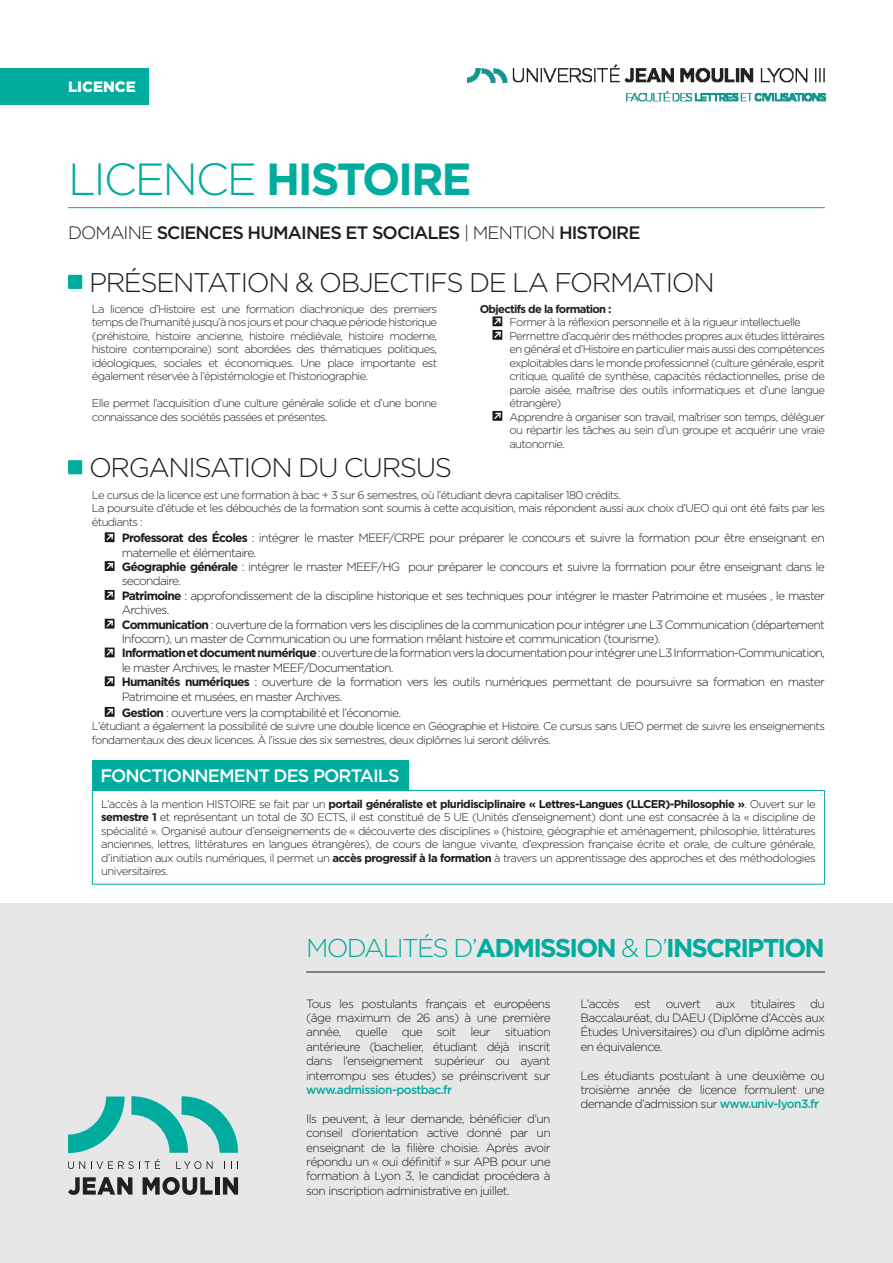
<style>
.page{position:relative;width:893px;height:1263px;background:#fff}
.page>*{position:absolute;margin:0;border:0;box-sizing:border-box;transform-origin:0 0}
.TITRE{font:700 45px "Gotham";letter-spacing:-.05em;color:#00ac9d}
.Rubrique{font:300 27px "Gotham";letter-spacing:-.05em;color:#1d1d1d}
.Rubrique2{font:700 25.8px "Gotham";letter-spacing:-.07em;color:#00ac9d}
.Sous-Titre{font:500 18px "Gotham";letter-spacing:-.05em;color:#1d1d1d}
.Sous-Titre-2{font:500 18px "Gotham";letter-spacing:-.05em;color:#fff}
.t1{font:900 15px "Gotham";color:#fff}
.Liste{font:300 12px/14.4px "Gotham";letter-spacing:-.06em;color:#1d1d1d}
.Texte{font:300 12px/14.4px "Gotham";letter-spacing:-.05em;color:#1d1d1d;text-align:justify}
.Texte-2{font:300 11.25px/13.5px "Gotham";letter-spacing:-.06em;color:#1d1d1d}
.Liste-2{font:300 11.25px/13.5px "Gotham";letter-spacing:-.06em;color:#231f20;text-align:justify}
.Texte-3{font:300 11.25px/13.5px "Gotham";letter-spacing:-.06em;color:#231f20;text-align:justify}
.Texte-4{font:700 11.25px "Gotham";letter-spacing:-.06em;color:#231f20}
.s1{font-weight:300}
.s2{font-weight:700}
.s3{font-weight:500;color:#00ac9d}
</style>
<div class="page">
<div style="left:0;top:904px;width:893px;height:359px;background:#e8e7e8"></div>
<hr style="left:68px;top:207px;width:757px;height:1px;background:#00ac9d">
<div style="left:68px;top:275px;width:14px;height:14px;background:#00ac9d"></div>
<div style="left:68px;top:460px;width:14px;height:14px;background:#00ac9d"></div>
<div style="left:492px;top:316px;width:10px;height:10px;background:#888"></div>
<svg style="left:492px;top:330px;width:10px;height:10px"></svg>
<svg style="left:493px;top:317px;width:9px;height:22px"></svg>
<svg style="left:492px;top:411px;width:10px;height:10px"></svg>
<svg style="left:493px;top:411px;width:9px;height:9px"></svg>
<svg style="left:105px;top:532px;width:10px;height:10px"></svg>
<svg style="left:105px;top:533px;width:9px;height:9px"></svg>
<svg style="left:105px;top:561px;width:10px;height:10px"></svg>
<svg style="left:105px;top:562px;width:9px;height:8px"></svg>
<svg style="left:105px;top:590px;width:10px;height:10px"></svg>
<svg style="left:105px;top:590px;width:9px;height:9px"></svg>
<div style="left:105px;top:619px;width:10px;height:10px;background:#7d7d7d"></div>
<svg style="left:105px;top:619px;width:9px;height:9px"></svg>
<svg style="left:105px;top:647px;width:10px;height:10px"></svg>
<svg style="left:105px;top:648px;width:9px;height:9px"></svg>
<svg style="left:105px;top:676px;width:10px;height:10px"></svg>
<svg style="left:105px;top:677px;width:9px;height:9px"></svg>
<svg style="left:105px;top:707px;width:10px;height:10px"></svg>
<svg style="left:105px;top:707px;width:9px;height:9px"></svg>
<hr style="left:306px;top:972px;width:519px;height:1px;background:#1d1d1d">
<svg style="left:68px;top:1096px;width:57px;height:57px"></svg>
<svg style="left:131px;top:1096px;width:107px;height:57px"></svg>
<svg style="left:68px;top:1161px;width:17px;height:8px"></svg>
<svg style="left:91px;top:1159px;width:69px;height:10px"></svg>
<svg style="left:176px;top:1161px;width:37px;height:8px"></svg>
<svg style="left:231px;top:1161px;width:7px;height:8px"></svg>
<svg style="left:68px;top:1177px;width:64px;height:18px"></svg>
<svg style="left:143px;top:1177px;width:70px;height:18px"></svg>
<div style="left:215px;top:1177px;width:5px;height:17px;background:#231f20"></div>
<svg style="left:223px;top:1177px;width:15px;height:17px"></svg>
<div style="left:0;top:68px;width:149px;height:36px;background:#00ac9d"></div>
<div style="left:92px;top:761px;width:316px;height:30px;background:#00ac9d"></div>
<div style="left:92px;top:790px;width:733px;height:94px;border:1px solid #00ac9d"></div>
<img style="left:468px;top:64px;width:359px;height:38px">
<p class="t1" style="left:68px;top:78px;width:69px">LICENCE</p>
<p class="TITRE" style="left:68px;top:153px;width:405px"><span class="s1">LICENCE</span> HISTOIRE</p>
<p class="Sous-Titre" style="left:68px;top:222px;width:574px"><span class="s1">DOMAINE</span> SCIENCES HUMAINES ET SOCIALES <span class="s1">| MENTION</span> HISTOIRE</p>
<p class="Rubrique" style="left:89px;top:268px;width:627px">PRÉSENTATION &amp; OBJECTIFS DE LA FORMATION</p>
<p class="Texte-3" style="left:92px;top:302px;width:347px">La licence d’Histoire est une formation diachronique des premiers temps de l’humanité jusqu’à nos jours et pour chaque période historique (préhistoire, histoire ancienne, histoire médiévale, histoire moderne, histoire contemporaine) sont abordées des thématiques politiques, idéologiques, sociales et économiques. Une place importante est également réservée à l’épistémologie et l’historiographie.</p>
<p class="Texte-3" style="left:92px;top:396px;width:347px">Elle permet l’acquisition d’une culture générale solide et d’une bonne connaissance des sociétés passées et présentes.</p>
<p class="Rubrique" style="left:89px;top:453px;width:365px">ORGANISATION DU CURSUS</p>
<p class="Texte-4" style="left:480px;top:302px;width:133px">Objectifs de la formation :</p>
<p class="Liste-2" style="left:509px;top:315px;width:293px">Former à la réflexion personnelle et à la rigueur intellectuelle</p>
<p class="Liste-2" style="left:509px;top:329px;width:317px">Permettre d’acquérir des méthodes propres aux études littéraires en général et d’Histoire en particulier mais aussi des compétences exploitables dans le monde professionnel (culture générale, esprit critique, qualité de synthèse, capacités rédactionnelles, prise de parole aisée, maîtrise des outils informatiques et d’une langue étrangère)</p>
<p class="Liste-2" style="left:509px;top:410px;width:317px">Apprendre à organiser son travail, maîtriser son temps, déléguer ou répartir les tâches au sein d’un groupe et acquérir une vraie autonomie.</p>
<p class="Texte-2" style="left:92px;top:488px;width:531px">Le cursus de la licence est une formation à bac + 3 sur 6 semestres, où l’étudiant devra capitaliser 180 crédits.</p>
<p class="Texte-2" style="left:92px;top:502px;width:735px">La poursuite d’étude et les débouchés de la formation sont soumis à cette acquisition, mais répondent aussi aux choix d’UEO qui ont été faits par les étudiants :</p>
<p class="Liste" style="left:122px;top:531px;width:705px"><span class="s2">Professorat des Écoles</span> : intégrer le master MEEF/CRPE pour préparer le concours et suivre la formation pour être enseignant en maternelle et élémentaire.</p>
<p class="Liste" style="left:122px;top:559px;width:705px"><span class="s2">Géographie générale</span> : intégrer le master MEEF/HG pour préparer le concours et suivre la formation pour être enseignant dans le secondaire.</p>
<p class="Liste" style="left:122px;top:588px;width:705px"><span class="s2">Patrimoine</span> : approfondissement de la discipline historique et ses techniques pour intégrer le master Patrimoine et musées , le master<br>Archives.</p>
<p class="Liste" style="left:122px;top:617px;width:705px"><span class="s2">Communication</span> : ouverture de la formation vers les disciplines de la communication pour intégrer une L3 Communication (département<br>Infocom), un master de Communication ou une formation mêlant histoire et communication (tourisme).</p>
<p class="Liste" style="left:122px;top:646px;width:705px"><span class="s2">Information et document numérique</span> : ouverture de la formation vers la documentation pour intégrer une L3 Information-Communication, le master Archives, le master MEEF/Documentation.</p>
<p class="Liste" style="left:122px;top:675px;width:705px"><span class="s2">Humanités numériques</span> : ouverture de la formation vers les outils numériques permettant de poursuivre sa formation en master<br>Patrimoine et musées, en master Archives.</p>
<p class="Liste" style="left:122px;top:705px;width:281px"><span class="s2">Gestion</span> : ouverture vers la comptabilité et l’économie.</p>
<p class="Texte-2" style="left:92px;top:719px;width:734px">L’étudiant a également la possibilité de suivre une double licence en Géographie et Histoire. Ce cursus sans UEO permet de suivre les enseignements fondamentaux des deux licences. À l’issue des six semestres, deux diplômes lui seront délivrés.</p>
<p class="Sous-Titre-2" style="left:100px;top:766px;width:301px">FONCTIONNEMENT DES PORTAILS</p>
<p class="Texte-2" style="left:101px;top:797px;width:716px;text-align:justify">L’accès à la mention HISTOIRE se fait par un <span class="s2">portail généraliste et pluridisciplinaire « Lettres-Langues (LLCER)-Philosophie »</span>. Ouvert sur le <span class="s2">semestre 1</span> et représentant un total de 30 ECTS, il est constitué de 5 UE (Unités d’enseignement) dont une est consacrée à la « discipline de spécialité ». Organisé autour d’enseignements de « découverte des disciplines » (histoire, géographie et aménagement, philosophie, littératures anciennes, lettres, littératures en langues étrangères), de cours de langue vivante, d’expression française écrite et orale, de culture générale, d’initiation aux outils numériques, il permet un <span class="s2">accès progressif à la formation</span> à travers un apprentissage des approches et des méthodologies universitaires.</p>
<p class="Rubrique2" style="left:306px;top:933px;width:520px"><span class="s1">MODALITÉS D’</span>ADMISSION <span class="s1">&amp; D’</span>INSCRIPTION</p>
<p class="Texte" style="left:306px;top:996px;width:246px">Tous les postulants français et européens (âge maximum de 26 ans) à une première année, quelle que soit leur situation antérieure (bachelier, étudiant déjà inscrit dans l’enseignement supérieur ou ayant interrompu ses études) se préinscrivent sur <span class="s3">www.admission-postbac.fr</span></p>
<p class="Texte" style="left:306px;top:1111px;width:246px">Ils peuvent, à leur demande, bénéficier d’un conseil d’orientation active donné par un enseignant de la filière choisie. Après avoir répondu un « oui définitif » sur APB pour une formation à Lyon 3, le candidat procédera à son inscription administrative en juillet.</p>
<p class="Texte" style="left:580px;top:996px;width:246px">L’accès est ouvert aux titulaires du Baccalauréat, du DAEU (Diplôme d’Accès aux Études Universitaires) ou d’un diplôme admis en équivalence.</p>
<p class="Texte" style="left:580px;top:1068px;width:246px">Les étudiants postulant à une deuxième ou troisième année de licence formulent une demande d’admission sur <span class="s3">www.univ-lyon3.fr</span></p>
</div>
